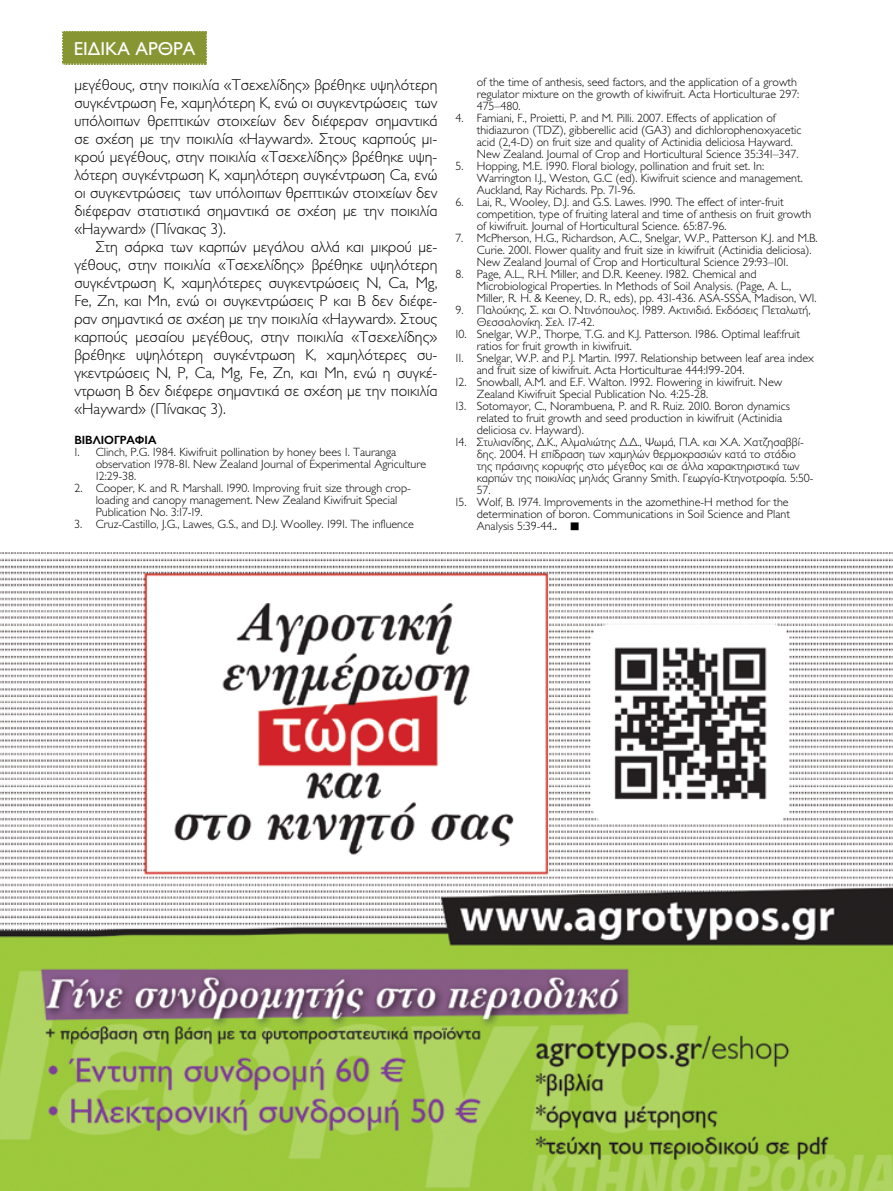
<style>
.page{position:relative;width:893px;height:1191px;background:#fff}
.page>*{position:absolute;margin:0;border:0;box-sizing:border-box;transform-origin:0 0}
.t1{font:18.9px "Gill Sans Hel Regular TF";color:#fff}
.t2{font:300 15.75px/18px "Gill Sans Hel";color:#000;text-align:justify}
.t3{font:300 12px/12px "Gill Sans Hel";color:#000}
.t4{font:12px "Gill Sans Hel Demi";color:#000}
.s1{color:#fff}
.s2{font-size:15.75px}
.s3{font-family:"Meta Cond Norm Greek Expert";font-weight:400;font-size:10.5px}
</style>
<div class="page">
<svg style="left:62px;top:31px;width:145px;height:34px;background:#8a9737"></svg>
<img style="left:0;top:552px;width:893px;height:639px">
<h1 class="t1" style="left:74px;top:38px;width:123px">ειδικά άρθρα</h1>
<p class="t2" style="left:74px;top:76px;width:365px">μεγέθους, στην ποικιλία «Τσεχελίδης» βρέθηκε υψηλότερη συγκέντρωση Fe, χαμηλότερη Κ, ενώ οι συγκεντρώσεις των υπόλοιπων θρεπτικών στοιχείων δεν διέφεραν σημαντικά σε σχέση με την ποικιλία «Hayward». Στους καρπούς μι&shy;κρού μεγέθους, στην ποικιλία «Τσεχελίδης» βρέθηκε υψη&shy;λότερη συγκέντρωση Κ, χαμηλότερη συγκέντρωση Ca, ενώ οι συγκεντρώσεις των υπόλοιπων θρεπτικών στοιχείων δεν διέφεραν στατιστικά σημαντικά σε σχέση με την ποικιλία «Hayward» (Πίνακας 3).</p>
<p class="t2" style="left:74px;top:238px;width:365px;text-indent:21px">Στη σάρκα των καρπών μεγάλου αλλά και μικρού με&shy;γέθους, στην ποικιλία «Τσεχελίδης» βρέθηκε υψηλότερη συγκέντρωση Κ, χαμηλότερες συγκεντρώσεις Ν, Ca, Mg, Fe, Zn, και Mn, ενώ οι συγκεντρώσεις Ρ και Β δεν διέφε&shy;ραν σημαντικά σε σχέση με την ποικιλία «Hayward». Στους καρπούς μεσαίου μεγέθους, στην ποικιλία «Τσεχελίδης» βρέθηκε υψηλότερη συγκέντρωση Κ, χαμηλότερες συ&shy;γκεντρώσεις Ν, Ρ, Ca, Mg, Fe, Zn, και Mn, ενώ η συγκέ&shy;ντρωση Β δεν διέφερε σημαντικά σε σχέση με την ποικιλία «Hayward» (Πίνακας 3).</p>
<p class="t4" style="left:74px;top:434px;width:83px">ΒΙΒΛΙΟΓΡΑΦΙΑ</p>
<p class="t3" style="left:96px;top:446px;width:332px;text-indent:-21px">1. Clinch, P.G. 1984. Kiwifruit pollination by honey bees 1. Tauranga observation 1978-81. New Zealand Journal of Experimental Agriculture<br>12:29-38.</p>
<p class="t3" style="left:96px;top:482px;width:317px;text-indent:-21px">2. Cooper, K. and R. Marshall. 1990. Improving fruit size through crop&shy;loading and canopy management. New Zealand Kiwifruit Special<br>Publication No. 3:17-19.</p>
<p class="t3" style="left:74px;top:518px;width:341px">3. Cruz-Castillo, J.G., Lawes, G.S., and D.J. Woolley. 1991. The influence</p>
<p class="t3" style="left:477px;top:76px;width:324px">of the time of anthesis, seed factors, and the application of a growth regulator mixture on the growth of kiwifruit. Acta Horticulturae 297:<br>475–480.</p>
<p class="t3" style="left:477px;top:112px;width:326px;text-indent:-21px">4. Famiani, F., Proietti, P. and M. Pilli. 2007. Effects of application of thidiazuron (TDZ), gibberellic acid (GA3) and dichlorophenoxyacetic acid (2,4-D) on fruit size and quality of Actinidia deliciosa Hayward.<br>New Zealand. Journal of Crop and Horticultural Science 35:341–347.</p>
<p class="t3" style="left:477px;top:160px;width:328px;text-indent:-21px">5. Hopping, M.E. 1990. Floral biology, pollination and fruit set. In:<br>Warrington I.J., Weston, G.C (ed). Kiwifruit science and management.<br>Auckland, Ray Richards. Pp. 71-96.</p>
<p class="t3" style="left:477px;top:196px;width:336px;text-indent:-21px">6. Lai, R., Wooley, D.J. and G.S. Lawes. 1990. The effect of inter-fruit competition, type of fruiting lateral and time of anthesis on fruit growth of kiwifruit. Journal of Horticultural Science. 65:87-96.</p>
<p class="t3" style="left:477px;top:232px;width:342px;text-indent:-21px">7. McPherson, H.G., Richardson, A.C., Snelgar, W.P., Patterson K.J. and M.B.<br>Curie. 2001. Flower quality and fruit size in kiwifruit (Actinidia deliciosa).<br>New Zealand Journal of Crop and Horticultural Science 29:93–101.</p>
<p class="t3" style="left:477px;top:268px;width:341px;text-indent:-21px">8. Page, A.L., R.H. Miller, and D.R. Keeney. 1982. Chemical and<br>Microbiological Properties. In Methods of Soil Analysis. (Page, A. L.,<br>Miller, R. H. &amp; Keeney, D. R., eds), pp. 431-436. ASA-SSSA, Madison, WI.</p>
<p class="t3" style="left:477px;top:304px;width:335px;text-indent:-21px">9. Παλούκης, Σ. και Ο. Ντινόπουλος. 1989. Ακτινιδιά. Εκδόσεις Πεταλωτή,<br>Θεσσαλονίκη. Σελ. 17-42.</p>
<p class="t3" style="left:455px;top:328px;width:346px;text-align:center">10. Snelgar, W.P., Thorpe, T.G. and K.J. Patterson. 1986. Optimal leaf:fruit ratios for fruit growth in kiwifruit. <span class="s1">Acta Horticulturae 175:115-120.</span></p>
<p class="t3" style="left:477px;top:352px;width:339px;text-indent:-21px">11. Snelgar, W.P. and P.J. Martin. 1997. Relationship between leaf area index and fruit size of kiwifruit. Acta Horticulturae 444:199-204.</p>
<p class="t3" style="left:477px;top:376px;width:307px;text-indent:-21px">12. Snowball, A.M. and E.F. Walton. 1992. Flowering in kiwifruit. New<br>Zealand Kiwifruit Special Publication No. 4:25-28.</p>
<p class="t3" style="left:477px;top:400px;width:315px;text-indent:-21px">13. Sotomayor, C., Norambuena, P. and R. Ruiz. 2010. Boron dynamics related to fruit growth and seed production in kiwifruit (Actinidia</p>
<p class="t3" style="left:477px;top:436px;width:338px;text-indent:-21px">14. Στυλιανίδης, Δ.Κ., Αλμαλιώτης Δ.Δ., Ψωμά, Π.Α. και Χ.Α. Χατζησαββί&shy;δης. 2004. Η επίδραση των χαμηλών θερμοκρασιών κατά το στάδιο της πράσινης κορυφής στο μέγεθος και σε άλλα χαρακτηριστικά των καρπών της ποικιλίας μηλιάς Granny Smith. Γεωργία-Κτηνοτροφία. 5:50- 57.</p>
<p class="t3" style="left:477px;top:496px;width:315px;text-align:justify;text-indent:-21px">15. Wolf, B. 1974. Improvements in the azomethine-H method for the determination of boron. Communications in Soil Science and Plant Analysis 5:39-44.<span class="s2">.</span> <span class="s3">h</span></p>
</div>
